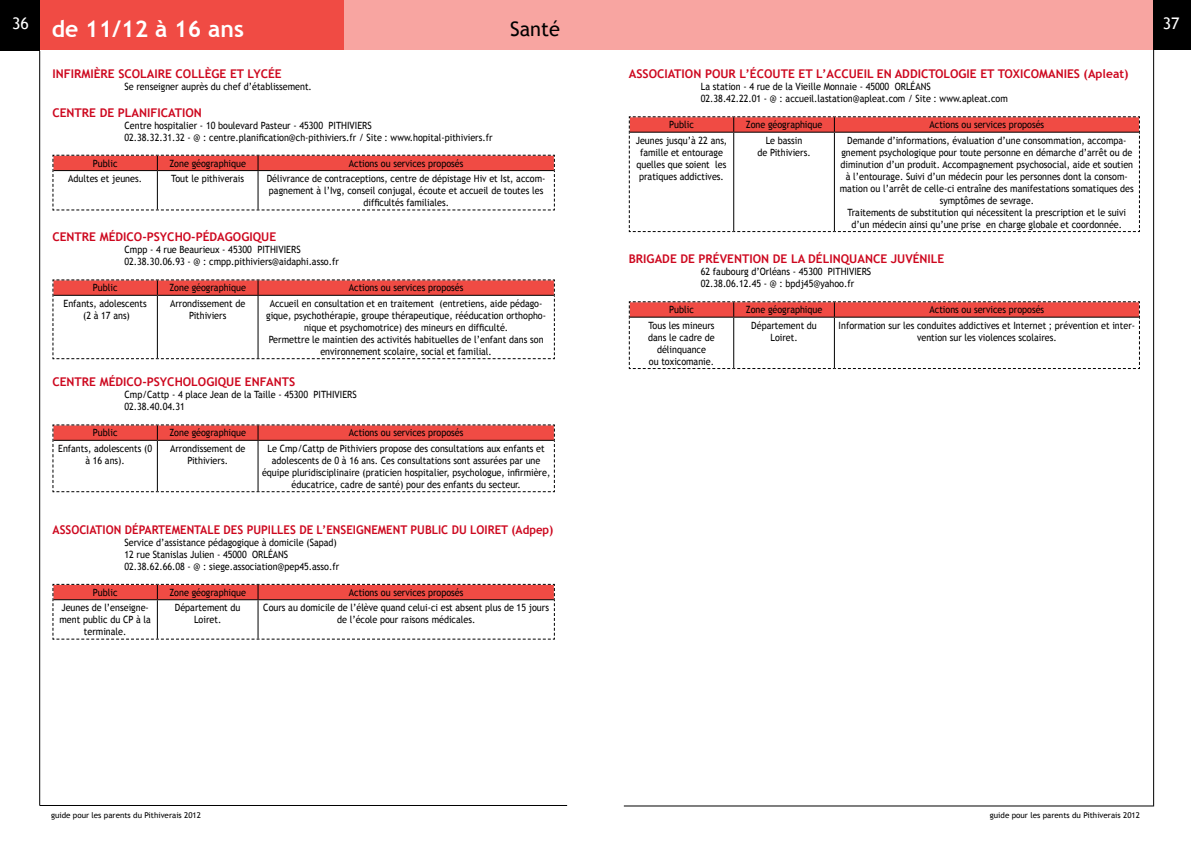
<style>
.page{position:relative;width:1191px;height:842px;background:#fff}
.page>*{position:absolute;margin:0;border:0;box-sizing:border-box;transform-origin:0 0}
.t1{font:700 23px "Trebuchet MS";color:#fff}
.t2{font:20px "Trebuchet MS";color:#000}
.t3{font:16px "Trebuchet MS";color:#fff}
.t4{font:700 12px "Trebuchet MS";color:#cd071e}
.t5{font:700 12px "Trebuchet MS";color:#cd071e;scale:.95 1}
.t6{font:10px/12px "Trebuchet MS";color:#000;text-align:center;scale:.9 1}
.t7{font:8px "Trebuchet MS";color:#000}
</style>
<div class="page">
<div style="left:0;top:0;width:40px;height:50px;background:#000"></div>
<hr style="left:39px;top:51px;width:1px;height:754px;background:#000">
<hr style="left:1153px;top:48px;width:1px;height:758px;background:#000">
<hr style="left:624px;top:805px;width:529px;height:1px;background:#000">
<hr style="left:40px;top:805px;width:527px;height:1px;background:#000">
<div style="left:1152px;top:0;width:39px;height:50px;background:#000"></div>
<svg style="left:52px;top:154px;width:503px;height:57px"></svg>
<hr style="left:53px;top:170px;width:104px;height:1px;background:#000">
<hr style="left:157px;top:170px;width:101px;height:1px;background:#000">
<hr style="left:157px;top:171px;width:1px;height:38px;background:#000">
<hr style="left:258px;top:170px;width:296px;height:1px;background:#000">
<hr style="left:257px;top:171px;width:1px;height:38px;background:#000">
<svg style="left:52px;top:279px;width:503px;height:81px"></svg>
<hr style="left:53px;top:295px;width:104px;height:1px;background:#000">
<hr style="left:157px;top:295px;width:101px;height:1px;background:#000">
<hr style="left:157px;top:296px;width:1px;height:62px;background:#000">
<hr style="left:258px;top:295px;width:296px;height:1px;background:#000">
<hr style="left:257px;top:296px;width:1px;height:62px;background:#000">
<svg style="left:52px;top:424px;width:503px;height:69px"></svg>
<hr style="left:53px;top:440px;width:104px;height:1px;background:#000">
<hr style="left:157px;top:440px;width:101px;height:1px;background:#000">
<hr style="left:157px;top:441px;width:1px;height:50px;background:#000">
<hr style="left:258px;top:440px;width:296px;height:1px;background:#000">
<hr style="left:257px;top:441px;width:1px;height:50px;background:#000">
<svg style="left:52px;top:583px;width:503px;height:57px"></svg>
<hr style="left:53px;top:599px;width:104px;height:1px;background:#000">
<hr style="left:157px;top:599px;width:101px;height:1px;background:#000">
<hr style="left:157px;top:600px;width:1px;height:39px;background:#000">
<hr style="left:258px;top:599px;width:296px;height:1px;background:#000">
<hr style="left:257px;top:600px;width:1px;height:39px;background:#000">
<svg style="left:628px;top:116px;width:512px;height:117px"></svg>
<hr style="left:630px;top:132px;width:103px;height:1px;background:#000">
<hr style="left:733px;top:132px;width:101px;height:1px;background:#000">
<hr style="left:733px;top:133px;width:1px;height:98px;background:#000">
<hr style="left:834px;top:132px;width:305px;height:1px;background:#000">
<hr style="left:834px;top:133px;width:1px;height:98px;background:#000">
<svg style="left:628px;top:301px;width:512px;height:68px"></svg>
<hr style="left:630px;top:317px;width:103px;height:1px;background:#000">
<hr style="left:733px;top:317px;width:101px;height:1px;background:#000">
<hr style="left:733px;top:318px;width:1px;height:50px;background:#000">
<hr style="left:834px;top:317px;width:305px;height:1px;background:#000">
<hr style="left:834px;top:318px;width:1px;height:50px;background:#000">
<div style="left:41px;top:0;width:1111px;height:50px;background:#f8a5a1"></div>
<div style="left:40px;top:0;width:304px;height:49px;background:#f04b44"></div>
<h3 class="t3" style="left:12px;top:14px;width:18px">36</h3>
<h1 class="t1" style="left:52px;top:15px;width:194px">de 11/12 à 16 ans</h1>
<h2 class="t2" style="left:510px;top:17px;width:51px">Santé</h2>
<p class="t4" style="left:52px;top:67px;width:231px">INFIRMIÈRE SCOLAIRE COLLÈGE ET LYCÉE</p>
<p class="t6" style="left:124px;top:81px;width:210px">Se renseigner auprès du chef d’établissement.</p>
<p class="t4" style="left:52px;top:105px;width:151px">CENTRE DE PLANIFICATION</p>
<p class="t6" style="left:124px;top:119px;width:410px;text-align:left">Centre hospitalier - 10 boulevard Pasteur - 45300 PITHIVIERS<br>02.38.32.31.32 - @ : centre.planification@ch-pithiviers.fr / Site : www.hopital-pithiviers.fr</p>
<p class="t6" style="left:93px;top:157px;width:29px">Public</p>
<p class="t6" style="left:169px;top:157px;width:87px">Zone géographique</p>
<p class="t6" style="left:349px;top:157px;width:129px">Actions ou services proposés</p>
<p class="t6" style="left:68px;top:173px;width:83px">Adultes et jeunes.</p>
<p class="t6" style="left:171px;top:173px;width:82px">Tout le pithiverais</p>
<p class="t6" style="left:267px;top:173px;width:311px">Délivrance de contraceptions, centre de dépistage Hiv et Ist, accom&shy;pagnement à l’Ivg, conseil conjugal, écoute et accueil de toutes les difficultés familiales.</p>
<p class="t4" style="left:52px;top:230px;width:225px">CENTRE MÉDICO-PSYCHO-PÉDAGOGIQUE</p>
<p class="t6" style="left:124px;top:244px;width:240px;text-align:left">Cmpp - 4 rue Beaurieux - 45300 PITHIVIERS<br>02.38.30.06.93 - @ : cmpp.pithiviers@aidaphi.asso.fr</p>
<p class="t6" style="left:93px;top:282px;width:29px">Public</p>
<p class="t6" style="left:169px;top:282px;width:87px">Zone géographique</p>
<p class="t6" style="left:349px;top:282px;width:129px">Actions ou services proposés</p>
<p class="t6" style="left:64px;top:297px;width:94px">Enfants, adolescents (2 à 17 ans)</p>
<p class="t6" style="left:170px;top:297px;width:85px">Arrondissement de<br>Pithiviers</p>
<p class="t6" style="left:266px;top:297px;width:313px">Accueil en consultation et en traitement (entretiens, aide pédago&shy;gique, psychothérapie, groupe thérapeutique, rééducation orthopho&shy;nique et psychomotrice) des mineurs en difficulté.<br>Permettre le maintien des activités habituelles de l’enfant dans son environnement scolaire, social et familial.</p>
<p class="t4" style="left:52px;top:375px;width:244px">CENTRE MÉDICO-PSYCHOLOGIQUE ENFANTS</p>
<p class="t6" style="left:124px;top:389px;width:260px;text-align:left">Cmp/Cattp - 4 place Jean de la Taille - 45300 PITHIVIERS<br>02.38.40.04.31</p>
<p class="t6" style="left:93px;top:427px;width:29px">Public</p>
<p class="t6" style="left:169px;top:427px;width:87px">Zone géographique</p>
<p class="t6" style="left:349px;top:427px;width:129px">Actions ou services proposés</p>
<p class="t6" style="left:58px;top:442px;width:106px">Enfants, adolescents (0 à 16 ans).</p>
<p class="t6" style="left:170px;top:442px;width:85px">Arrondissement de<br>Pithiviers.</p>
<p class="t6" style="left:262px;top:442px;width:322px">Le Cmp/Cattp de Pithiviers propose des consultations aux enfants et adolescents de 0 à 16 ans. Ces consultations sont assurées par une équipe pluridisciplinaire (praticien hospitalier, psychologue, infirmière, éducatrice, cadre de santé) pour des enfants du secteur.</p>
<p class="t5" style="left:52px;top:522px;width:529px">ASSOCIATION DÉPARTEMENTALE DES PUPILLES DE L’ENSEIGNEMENT PUBLIC DU LOIRET (Adpep)</p>
<p class="t6" style="left:124px;top:536px;width:240px;text-align:left">Service d’assistance pédagogique à domicile (Sapad)<br>12 rue Stanislas Julien - 45000 ORLÉANS<br>02.38.62.66.08 - @ : siege.association@pep45.asso.fr</p>
<p class="t6" style="left:93px;top:586px;width:29px">Public</p>
<p class="t6" style="left:169px;top:586px;width:87px">Zone géographique</p>
<p class="t6" style="left:349px;top:586px;width:129px">Actions ou services proposés</p>
<p class="t6" style="left:59px;top:602px;width:103px">Jeunes de l’enseigne&shy;ment public du CP à la terminale.</p>
<p class="t6" style="left:175px;top:602px;width:74px">Département du<br>Loiret.</p>
<p class="t6" style="left:263px;top:602px;width:319px">Cours au domicile de l’élève quand celui-ci est absent plus de 15 jours de l’école pour raisons médicales.</p>
<p class="t4" style="left:629px;top:67px;width:501px">ASSOCIATION POUR L’ÉCOUTE ET L’ACCUEIL EN ADDICTOLOGIE ET TOXICOMANIES (Apleat)</p>
<p class="t6" style="left:701px;top:81px;width:343px;text-align:left">La station - 4 rue de la Vieille Monnaie - 45000 ORLÉANS<br>02.38.42.22.01 - @ : accueil.lastation@apleat.com / Site : www.apleat.com</p>
<p class="t6" style="left:669px;top:119px;width:29px">Public</p>
<p class="t6" style="left:745px;top:119px;width:87px">Zone géographique</p>
<p class="t6" style="left:929px;top:119px;width:129px">Actions ou services proposés</p>
<p class="t6" style="left:635px;top:134px;width:103px">Jeunes jusqu’à 22 ans, famille et entourage quelles que soient les pratiques addictives.</p>
<p class="t6" style="left:757px;top:134px;width:61px">Le bassin<br>de Pithiviers.</p>
<p class="t6" style="left:840px;top:134px;width:328px">Demande d’informations, évaluation d’une consommation, accompa&shy;gnement psychologique pour toute personne en démarche d’arrêt ou de diminution d’un produit. Accompagnement psychosocial, aide et soutien à l’entourage. Suivi d’un médecin pour les personnes dont la consom&shy;mation ou l’arrêt de celle-ci entraîne des manifestations somatiques des symptômes de sevrage.<br>Traitements de substitution qui nécessitent la prescription et le suivi d’un médecin ainsi qu’une prise en charge globale et coordonnée.</p>
<p class="t4" style="left:629px;top:251px;width:317px">BRIGADE DE PRÉVENTION DE LA DÉLINQUANCE JUVÉNILE</p>
<p class="t6" style="left:701px;top:266px;width:191px;text-align:left">62 faubourg d’Orléans - 45300 PITHIVIERS<br>02.38.06.12.45 - @ : bpdj45@yahoo.fr</p>
<p class="t6" style="left:669px;top:304px;width:29px">Public</p>
<p class="t6" style="left:745px;top:304px;width:87px">Zone géographique</p>
<p class="t6" style="left:929px;top:304px;width:129px">Actions ou services proposés</p>
<p class="t6" style="left:648px;top:319px;width:75px">Tous les mineurs dans le cadre de délinquance<br>ou toxicomanie.</p>
<p class="t6" style="left:751px;top:319px;width:74px">Département du<br>Loiret.</p>
<p class="t6" style="left:838px;top:319px;width:331px">Information sur les conduites addictives et Internet ; prévention et inter&shy;vention sur les violences scolaires.</p>
<h3 class="t3" style="left:1162px;top:14px;width:18px">37</h3>
<p class="t7" style="left:51px;top:810px;width:151px">guide pour les parents du Pithiverais 2012</p>
<p class="t7" style="left:990px;top:810px;width:151px">guide pour les parents du Pithiverais 2012</p>
</div>
